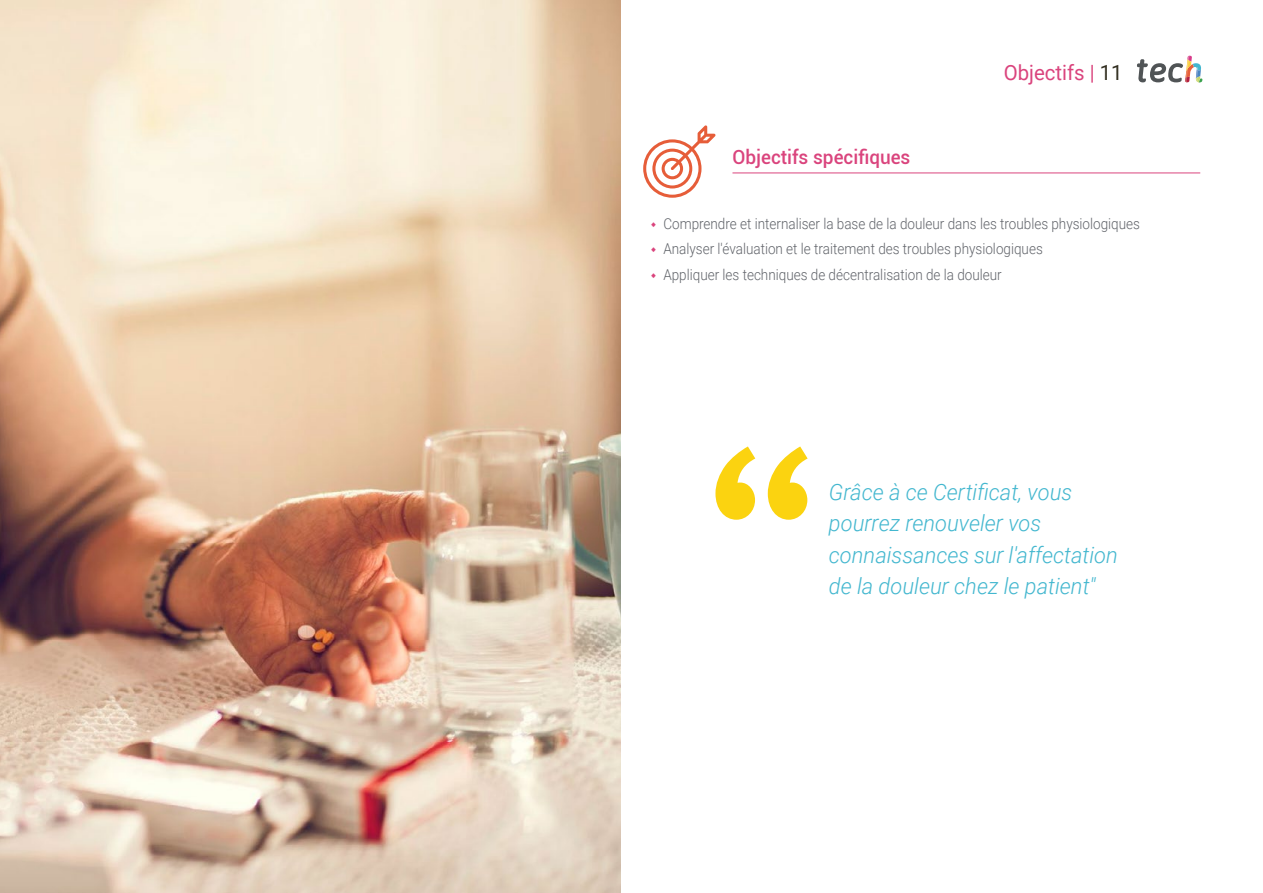
<style>
.page{position:relative;width:1263px;height:893px;background:#fff}
.page>*{position:absolute;margin:0;border:0;box-sizing:border-box;transform-origin:0 0}
.t1{font:italic 300 22.5px/31.5px "Roboto";color:#43b7cf}
.t2{font:21px "Roboto";color:#da447d}
.t3{font:500 19.5px "Roboto";color:#da447d}
.t4{font:300 15px/25.2px "Roboto";color:#61646a;scale:.9 1}
.s1{color:#312e20}
</style>
<div class="page">
<img style="left:0;top:0;width:621px;height:893px">
<svg style="left:715px;top:446px;width:93px;height:74px"></svg>
<svg style="left:1137px;top:56px;width:65px;height:27px"></svg>
<hr style="left:732px;top:173px;width:468px;height:1px;background:#da447d">
<svg style="left:643px;top:125px;width:73px;height:73px"></svg>
<h3 class="t3" style="left:732px;top:144px;width:179px">Objectifs spécifiques</h3>
<h2 class="t2" style="left:1004px;top:57px;width:120px">Objectifs | <span class="s1">11</span></h2>
<p class="t4" style="left:663px;top:210px;width:531px">Comprendre et internaliser la base de la douleur dans les troubles physiologiques<br>Analyser l'évaluation et le traitement des troubles physiologiques<br>Appliquer les techniques de décentralisation de la douleur</p>
<h1 class="t1" style="left:829px;top:475px;width:290px">Grâce à ce Certificat, vous pourrez renouveler vos connaissances sur l'affectation de la douleur chez le patient"</h1>
</div>
